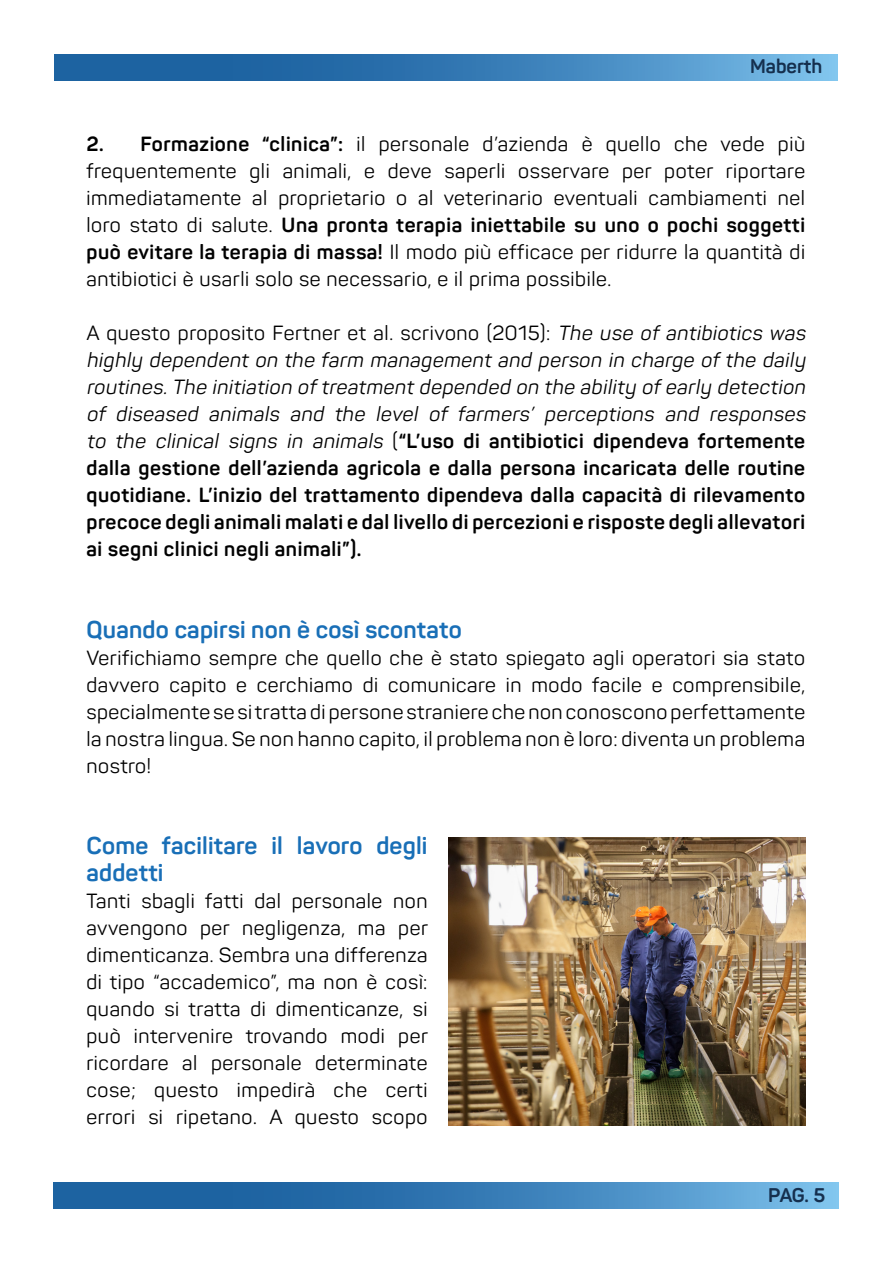
<style>
.page{position:relative;width:893px;height:1263px;background:#fff}
.page>*{position:absolute;margin:0;border:0;box-sizing:border-box;transform-origin:0 0}
.t1{font:700 24px/27px "Panton";letter-spacing:.01em;color:#196fb7}
.t2{font:20.25px/27px "Panton";letter-spacing:.03em;color:#000;text-align:justify}
.t3{font:700 20.25px/27px "Panton";letter-spacing:.03em;color:#000}
.t4{font:700 19.5px "Panton";color:#152f4e}
.s1{font-weight:700}
.s2{font-weight:400}
.s3{font-weight:400;font-style:italic}
</style>
<div class="page">
<svg style="left:54px;top:54px;width:784px;height:26px;background:#3a7fb8"></svg>
<svg style="left:54px;top:1182px;width:785px;height:27px;background:#3a7fb8"></svg>
<img style="left:449px;top:837px;width:356px;height:288px">
<p class="t4" style="left:750px;top:55px;width:74px">Maberth</p>
<p class="t2" style="left:86px;top:131px;width:720px"><span class="s1">2. Formazione “clinica”:</span> il personale d’azienda è quello che vede più frequentemente gli animali, e deve saperli osservare per poter riportare immediatamente al proprietario o al veterinario eventuali cambiamenti nel loro stato di salute. <span class="s1">Una pronta terapia iniettabile su uno o pochi soggetti può evitare la terapia di massa!</span> Il modo più efficace per ridurre la quantità di antibiotici è usarli solo se necessario, e il prima possibile.</p>
<p class="t3" style="left:86px;top:320px;width:724px"><span class="s2">A questo proposito Fertner et al. scrivono (2015):</span> <span class="s3">The use of antibiotics was highly dependent on the farm management and person in charge of the daily routines.The initiation oftreatment depended on the ability ofearly detection of diseased animals and the level of farmers’ perceptions and responses to the clinical signs in animals</span> <span class="s2">(</span>“L’uso di antibiotici dipendeva fortemente dalla gestione dell’azienda agricola e dalla persona incaricata delle routine quotidiane. L’inizio del trattamento dipendeva dalla capacità di rilevamento precoce degli animali malati e dal livello di percezioni e risposte degli allevatori ai segni clinici negli animali”).</p>
<p class="t1" style="left:86px;top:615px;width:377px">Quando capirsi non è così scontato</p>
<p class="t2" style="left:86px;top:644px;width:720px">Verifichiamo sempre che quello che è stato spiegato agli operatori sia stato davvero capito e cerchiamo di comunicare in modo facile e comprensibile, specialmente se si tratta di persone straniere che non conoscono perfettamente la nostra lingua. Se non hanno capito, il problema non è loro: diventa un problema nostro!</p>
<p class="t1" style="left:86px;top:831px;width:343px">Come facilitare il lavoro degli addetti</p>
<p class="t2" style="left:86px;top:887px;width:343px">Tanti sbagli fatti dal personale non avvengono per negligenza, ma per dimenticanza. Sembra una differenza di tipo “accademico”, ma non è così: quando si tratta di dimenticanze, si può intervenire trovando modi per ricordare al personale determinate cose; questo impedirà che certi errori si ripetano. A questo scopo</p>
<p class="t4" style="left:768px;top:1183px;width:58px">PAG. 5</p>
</div>
